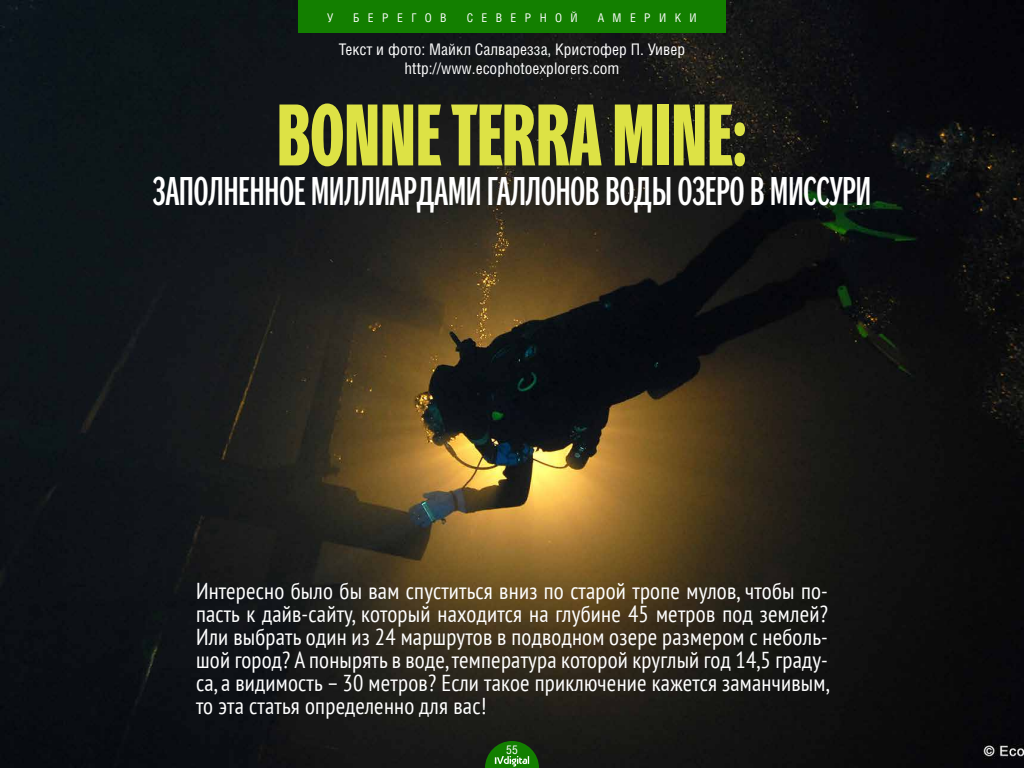
<style>
.page{position:relative;width:1024px;height:768px;background:#fff}
.page>*{position:absolute;margin:0;border:0;box-sizing:border-box;transform-origin:0 0}
.t1{font:700 87px "DG Pro 13";color:#dde245}
.t2{font:40px "DG Pro 13";color:#fff}
.t3{font:condensed 23px/23px "PT Sans";letter-spacing:.01em;color:#fff;text-align:justify}
.t4{font:16px/19.2px "Helios Cond";color:#fff;text-align:center}
.t5{font:12px "Helios Cond";letter-spacing:.7em;color:#fff}
</style>
<div class="page">
<img style="left:0;top:0;width:1024px;height:768px">
<svg style="left:485px;top:741px;width:54px;height:27px"></svg>
<div style="left:298px;top:0;width:428px;height:33px;background:#137f00"></div>
<p class="t5" style="left:327px;top:11px;width:7px">У</p>
<p class="t5" style="left:353px;top:11px;width:95px">б ерегов</p>
<p class="t5" style="left:467px;top:11px;width:111px">Северной</p>
<p class="t5" style="left:598px;top:11px;width:13px">Ам</p>
<p class="t5" style="left:630px;top:11px;width:68px">ерики</p>
<p class="t4" style="left:339px;top:39px;width:348px">Текст и фото: Майкл Салварезза, Кристофер П. Уивер http://www.ecophotoexplorers.com</p>
<h1 class="t1" style="left:277px;top:87px;width:472px">BONNE TERRA MINE:</h1>
<h2 class="t2" style="left:153px;top:170px;width:28px">заполненное</h2>
<h2 class="t2" style="left:311px;top:170px;width:17px">миллиардами</h2>
<h2 class="t2" style="left:487px;top:170px;width:15px">галлонов</h2>
<h2 class="t2" style="left:605px;top:170px;width:17px">воды</h2>
<h2 class="t2" style="left:678px;top:170px;width:125px">озеро в Миссури</h2>
<p class="t3" style="left:196px;top:579px;width:635px">Интересно было бы вам спуститься вниз по старой тропе мулов, чтобы по&shy;пасть к дайв-сайту, который находится на глубине 45 метров под землей?<br>Или выбрать один из 24 маршрутов в подводном озере размером с неболь&shy;шой город? А понырять в воде, температура которой круглый год 14,5 граду&shy;са, а видимость – 30 метров? Если такое приключение кажется заманчивым, то эта статья определенно для вас!</p>
<p class="t5" style="left:506px;top:742px;width:13px">55</p>
</div>
